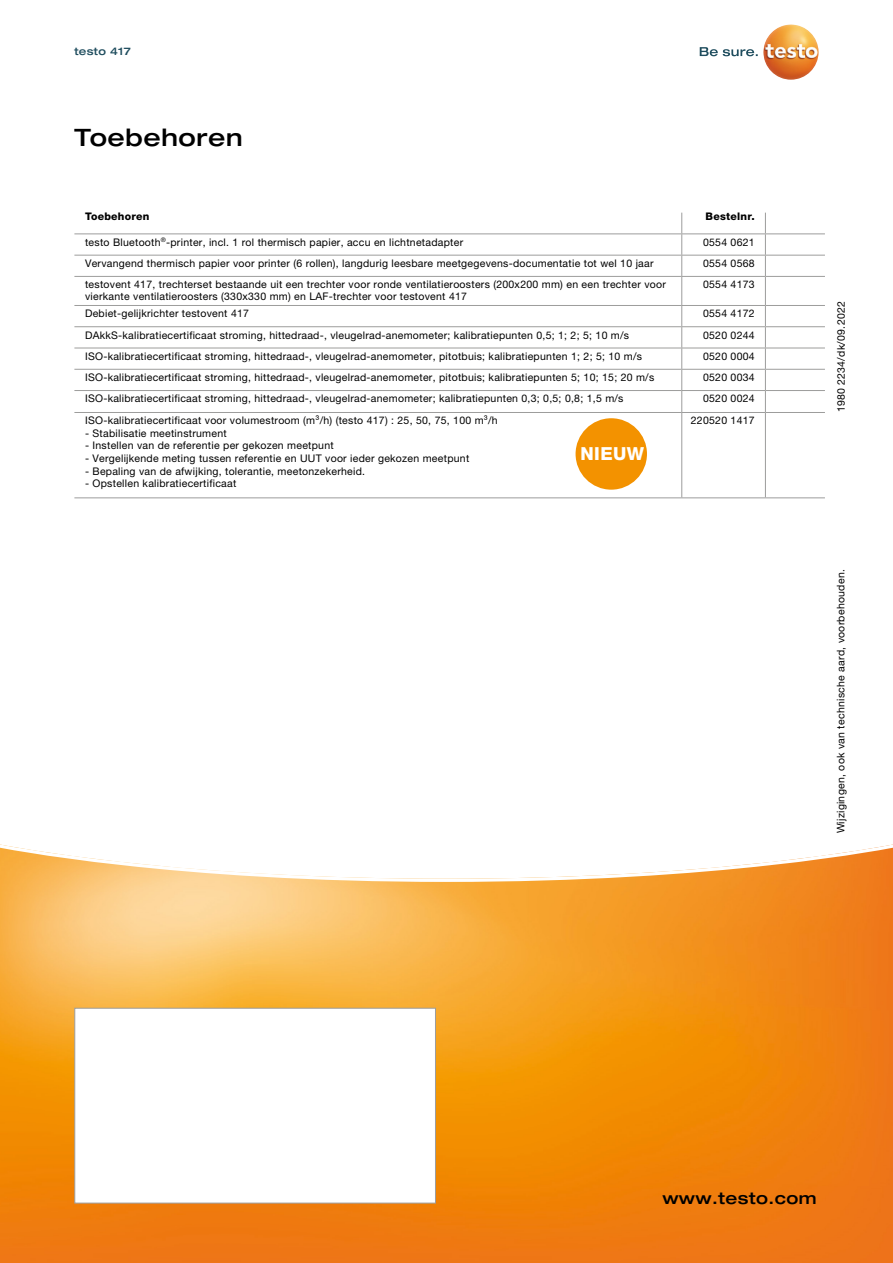
<style>
.page{position:relative;width:893px;height:1263px;background:#fff}
.page>*{position:absolute;margin:0;border:0;box-sizing:border-box;transform-origin:0 0}
.t1{font:500 expanded 24px "Helvetica Neue LTW1 G";letter-spacing:.025em;color:#000}
.t2{font:800 18px "Helvetica Neue LTW1 G";letter-spacing:.025em;color:#fff}
.t3{font:500 expanded 16.5px "Helvetica Neue LTW1 G";letter-spacing:.025em;color:#000}
.t4{font:10.5px/12px "Helvetica Neue LTW1 G";letter-spacing:.025em;color:#000}
.t5{font:800 10.5px "Helvetica Neue LTW1 G";letter-spacing:.025em;color:#000}
.t6{font:500 expanded 10.5px "Helvetica Neue LTW1 G";letter-spacing:.025em;color:#1f4d5e}
</style>
<div class="page">
<svg style="left:700px;top:47px;width:58px;height:9px"></svg>
<img style="left:763px;top:24px;width:56px;height:56px;border-radius:28px">
<svg style="left:0;top:844px;width:893px;height:419px"></svg>
<div style="left:74px;top:1008px;width:362px;height:195px;background:#fff;border:1px solid #9d9d9c"></div>
<hr style="left:74px;top:233px;width:608px;height:1px;background:#9d9d9c">
<hr style="left:682px;top:233px;width:83px;height:1px;background:#9d9d9c">
<hr style="left:765px;top:233px;width:60px;height:1px;background:#9d9d9c">
<hr style="left:74px;top:255px;width:608px;height:1px;background:#9d9d9c">
<hr style="left:682px;top:255px;width:83px;height:1px;background:#9d9d9c">
<hr style="left:765px;top:255px;width:60px;height:1px;background:#9d9d9c">
<hr style="left:74px;top:276px;width:608px;height:1px;background:#9d9d9c">
<hr style="left:682px;top:276px;width:83px;height:1px;background:#9d9d9c">
<hr style="left:765px;top:276px;width:60px;height:1px;background:#9d9d9c">
<hr style="left:74px;top:305px;width:608px;height:1px;background:#9d9d9c">
<hr style="left:682px;top:305px;width:83px;height:1px;background:#9d9d9c">
<hr style="left:765px;top:305px;width:60px;height:1px;background:#9d9d9c">
<hr style="left:74px;top:326px;width:608px;height:1px;background:#9d9d9c">
<hr style="left:682px;top:326px;width:83px;height:1px;background:#9d9d9c">
<hr style="left:765px;top:326px;width:60px;height:1px;background:#9d9d9c">
<hr style="left:74px;top:348px;width:608px;height:1px;background:#9d9d9c">
<hr style="left:682px;top:348px;width:83px;height:1px;background:#9d9d9c">
<hr style="left:765px;top:348px;width:60px;height:1px;background:#9d9d9c">
<hr style="left:74px;top:369px;width:608px;height:1px;background:#9d9d9c">
<hr style="left:682px;top:369px;width:83px;height:1px;background:#9d9d9c">
<hr style="left:765px;top:369px;width:60px;height:1px;background:#9d9d9c">
<hr style="left:74px;top:390px;width:608px;height:1px;background:#9d9d9c">
<hr style="left:682px;top:390px;width:83px;height:1px;background:#9d9d9c">
<hr style="left:765px;top:390px;width:60px;height:1px;background:#9d9d9c">
<hr style="left:74px;top:412px;width:608px;height:1px;background:#9d9d9c">
<hr style="left:682px;top:412px;width:83px;height:1px;background:#9d9d9c">
<hr style="left:765px;top:412px;width:60px;height:1px;background:#9d9d9c">
<hr style="left:74px;top:497px;width:608px;height:1px;background:#9d9d9c">
<hr style="left:682px;top:497px;width:83px;height:1px;background:#9d9d9c">
<hr style="left:765px;top:497px;width:60px;height:1px;background:#9d9d9c">
<svg style="left:681px;top:213px;width:1px;height:199px"></svg>
<svg style="left:765px;top:213px;width:1px;height:199px"></svg>
<hr style="left:681px;top:413px;width:1px;height:84px;background:#9d9d9c">
<hr style="left:765px;top:413px;width:1px;height:84px;background:#9d9d9c">
<div style="left:574px;top:417px;width:74px;height:74px;background:#f39200;border-radius:50%"></div>
<div style="left:573px;top:415px;width:77px;height:78px;border:3px solid #fff;border-radius:50%"></div>
<p class="t6" style="left:74px;top:44px;width:58px">testo 417</p>
<h1 class="t1" style="left:74px;top:122px;width:170px">Toebehoren</h1>
<p class="t5" style="left:85px;top:210px;width:66px">Toebehoren</p>
<p class="t5" style="left:705px;top:210px;width:51px">Bestelnr.</p>
<p class="t4" style="left:85px;top:236px;width:380px">testo Bluetooth<sup>®</sup>-printer, incl. 1 rol thermisch papier, accu en lichtnetadapter</p>
<p class="t4" style="left:703px;top:236px;width:53px">0554 0621</p>
<p class="t4" style="left:85px;top:257px;width:570px">Vervangend thermisch papier voor printer (6 rollen), langdurig leesbare meetgegevens-documentatie tot wel 10 jaar</p>
<p class="t4" style="left:703px;top:257px;width:53px">0554 0568</p>
<p class="t4" style="left:85px;top:278px;width:582px">testovent 417, trechterset bestaande uit een trechter voor ronde ventilatieroosters (200x200 mm) en een trechter voor vierkante ventilatieroosters (330x330 mm) en LAF-trechter voor testovent 417</p>
<p class="t4" style="left:703px;top:278px;width:53px">0554 4173</p>
<p class="t4" style="left:85px;top:307px;width:166px">Debiet-gelijkrichter testovent 417</p>
<p class="t4" style="left:703px;top:307px;width:53px">0554 4172</p>
<p class="t4" style="left:85px;top:329px;width:546px">DAkkS-kalibratiecertificaat stroming, hittedraad-, vleugelrad-anemometer; kalibratiepunten 0,5; 1; 2; 5; 10 m/s</p>
<p class="t4" style="left:703px;top:329px;width:53px">0520 0244</p>
<p class="t4" style="left:85px;top:350px;width:559px">ISO-kalibratiecertificaat stroming, hittedraad-, vleugelrad-anemometer, pitotbuis; kalibratiepunten 1; 2; 5; 10 m/s</p>
<p class="t4" style="left:703px;top:350px;width:53px">0520 0004</p>
<p class="t4" style="left:85px;top:371px;width:571px">ISO-kalibratiecertificaat stroming, hittedraad-, vleugelrad-anemometer, pitotbuis; kalibratiepunten 5; 10; 15; 20 m/s</p>
<p class="t4" style="left:703px;top:371px;width:53px">0520 0034</p>
<p class="t4" style="left:85px;top:392px;width:540px">ISO-kalibratiecertificaat stroming, hittedraad-, vleugelrad-anemometer; kalibratiepunten 0,3; 0,5; 0,8; 1,5 m/s</p>
<p class="t4" style="left:703px;top:392px;width:53px">0520 0024</p>
<p class="t4" style="left:85px;top:414px;width:414px">ISO-kalibratiecertificaat voor volumestroom (m³/h) (testo 417) : 25, 50, 75, 100 m³/h</p>
<p class="t4" style="left:85px;top:427px;width:143px">- Stabilisatie meetinstrument</p>
<p class="t4" style="left:85px;top:440px;width:250px">- Instellen van de referentie per gekozen meetpunt</p>
<p class="t4" style="left:85px;top:452px;width:386px">- Vergelijkende meting tussen referentie en UUT voor ieder gekozen meetpunt</p>
<p class="t4" style="left:85px;top:465px;width:282px">- Bepaling van de afwijking, tolerantie, meetonzekerheid.</p>
<p class="t4" style="left:85px;top:477px;width:153px">- Opstellen kalibratiecertificaat</p>
<p class="t4" style="left:691px;top:414px;width:65px">220520 1417</p>
<h2 class="t2" style="left:580px;top:443px;width:65px">NIEUW</h2>
<p class="t4" style="left:835px;top:412px;width:113px;rotate:-90deg">1980 2234/dk/09.2022</p>
<p class="t4" style="left:835px;top:833px;width:266px;rotate:-90deg">Wijzigingen, ook van technische aard, voorbehouden.</p>
<h3 class="t3" style="left:662px;top:1187px;width:156px">www.testo.com</h3>
</div>
